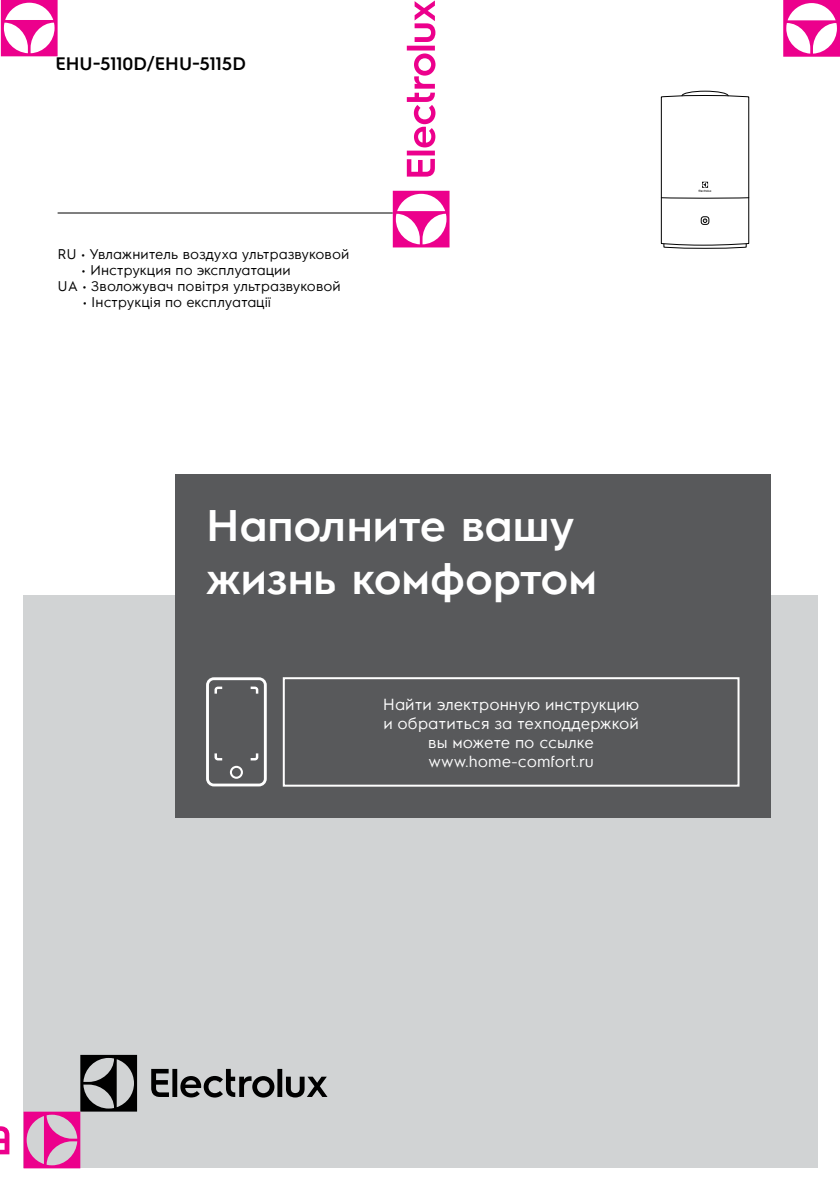
<style>
.page{position:relative;width:840px;height:1191px;background:#fff}
.page>*{position:absolute;margin:0;border:0;box-sizing:border-box;transform-origin:0 0}
.t1{font:600 44px/52.8px "Electrolux Sans C";color:#fff}
.t2{font:600 18px "Electrolux Sans C";color:#000}
.t3{font:16px/19.2px "Electrolux Sans C";color:#fff;text-align:center}
.t4{font:14px/16px "Electrolux Sans C";color:#000}
</style>
<div class="page">
<div style="left:23px;top:595px;width:794px;height:573px;background:#d1d3d4"></div>
<div style="left:175px;top:474px;width:595px;height:343px;background:#58595b"></div>
<div style="left:282px;top:677px;width:457px;height:109px;border:2px solid #fff"></div>
<svg style="left:206px;top:677px;width:60px;height:109px"></svg>
<hr style="left:58px;top:212px;width:334px;height:1px;background:#000">
<svg style="left:660px;top:91px;width:88px;height:158px"></svg>
<svg style="left:1px;top:0;width:57px;height:56px"></svg>
<svg style="left:783px;top:0;width:56px;height:57px"></svg>
<svg style="left:392px;top:0;width:57px;height:247px"></svg>
<svg style="left:0;top:1054px;width:327px;height:114px"></svg>
<p class="t2" style="left:55px;top:51px;width:192px">EHU-5110D/EHU-5115D</p>
<p class="t4" style="left:58px;top:245px;width:293px">RU • Увлажнитель воздуха ультразвуковой</p>
<p class="t4" style="left:58px;top:261px;width:284px;text-indent:24px">• Инструкция по эксплуатации<br>UА • Зволожувач повітря ультразвуковой</p>
<p class="t4" style="left:83px;top:293px;width:190px">• Інструкція по експлуатації</p>
<h1 class="t1" style="left:206px;top:496px;width:392px">Наполните вашу жизнь комфортом</h1>
<p class="t3" style="left:382px;top:693px;width:258px">Найти электронную инструкцию и обратиться за техподдержкой вы можете по ссылке www.home-comfort.ru</p>
</div>
